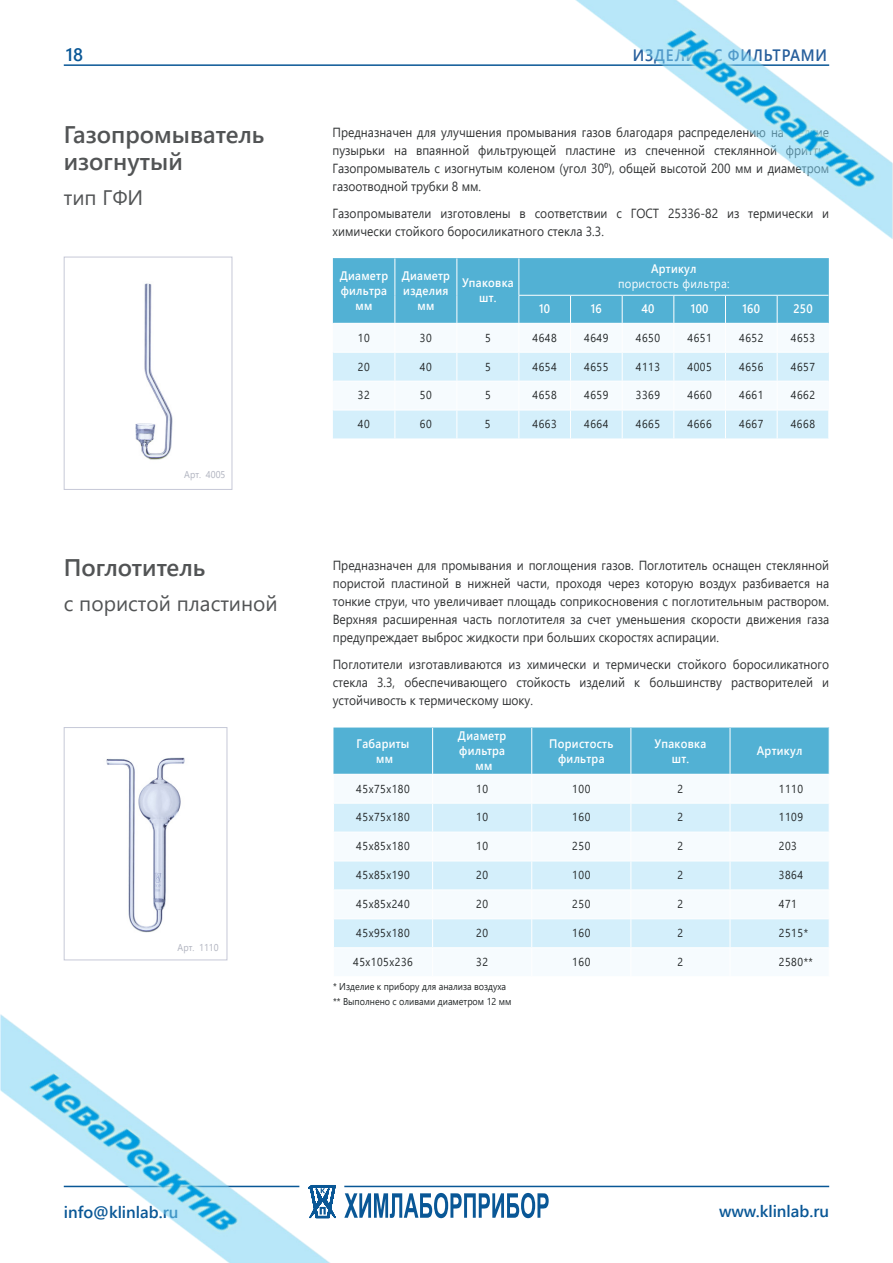
<style>
.page{position:relative;width:893px;height:1263px;background:#fff}
.page>*{position:absolute;margin:0;border:0;box-sizing:border-box;transform-origin:0 0}
.Стиль_абзаца_1{font:600 24px/27px "Segoe UI";color:#525455}
.ОГЛАВЛЕНИЕ{font:600 24px "Segoe UI";color:#525455}
.t1{font:21px "Segoe UI";color:#525455}
.t2{font:600 18px "Segoe UI";color:#095796}
.t3{font:600 16.5px "Segoe UI";color:#095796}
.t4{font:600 16.5px "Segoe UI";letter-spacing:.05em;color:#275f9c;scale:.91 1}
.t5{font:13.2px/18px "Segoe UI";color:#303233;text-align:justify;scale:.91 1}
.t6{font:600 12.3px/15px "Segoe UI";letter-spacing:.025em;color:#fff;scale:.91 1}
.t7{font:12.3px "Segoe UI";letter-spacing:.025em;color:#fff;scale:.91 1}
.t8{font:11.55px "Segoe UI";letter-spacing:.05em;color:#212526;scale:.91 1}
.t9{font:9.9px "Segoe UI";color:#212526;scale:.91 1}
.t10{font:9.9px "Segoe UI";color:#b0b3bf;scale:.91 1}
.s1{font-size:12px}
</style>
<div class="page">
<img style="left:0;top:0;width:893px;height:1263px">
<h3 class="t2" style="left:66px;top:38px;width:19px">18</h3>
<p class="t4" style="left:633px;top:40px;width:215px">ИЗДЕЛИЯ С ФИЛЬТРАМИ</p>
<p class="Стиль_абзаца_1" style="left:64px;top:119px;width:202px">Газопромыватель изогнутый</p>
<p class="t1" style="left:64px;top:178px;width:81px">тип ГФИ</p>
<p class="t10" style="left:184px;top:465px;width:47px">Арт. 4005</p>
<p class="ОГЛАВЛЕНИЕ" style="left:64px;top:545px;width:143px">Поглотитель</p>
<p class="t1" style="left:64px;top:584px;width:216px">с пористой пластиной</p>
<p class="t10" style="left:178px;top:938px;width:47px">Арт. 1110</p>
<p class="t5" style="left:333px;top:123px;width:547px">Предназначен для улучшения промывания газов благодаря распределению на мелкие пузырьки на впаянной фильтрующей пластине из спеченной стеклянной фритты.<br>Газопромыватель с изогнутым коленом (угол 30<span class="s1">⁰</span>), общей высотой 200 мм и диаметром газоотводной трубки 8 мм.</p>
<p class="t5" style="left:333px;top:203px;width:547px">Газопромыватели изготовлены в соответствии с ГОСТ 25336-82 из термически и химически стойкого боросиликатного стекла 3.3.</p>
<p class="t6" style="left:340px;top:267px;width:55px">Диаметр фильтра</p>
<p class="t6" style="left:355px;top:297px;width:20px">мм</p>
<p class="t6" style="left:402px;top:267px;width:55px">Диаметр изделия</p>
<p class="t6" style="left:417px;top:297px;width:20px">мм</p>
<p class="t6" style="left:462px;top:274px;width:58px">Упаковка</p>
<p class="t6" style="left:479px;top:289px;width:21px">шт.</p>
<p class="t6" style="left:651px;top:260px;width:52px">Артикул</p>
<p class="t7" style="left:618px;top:272px;width:124px">пористость фильтра:</p>
<p class="t6" style="left:539px;top:300px;width:14px">10</p>
<p class="t6" style="left:591px;top:300px;width:14px">16</p>
<p class="t6" style="left:641px;top:300px;width:16px">40</p>
<p class="t6" style="left:691px;top:300px;width:21px">100</p>
<p class="t6" style="left:742px;top:300px;width:21px">160</p>
<p class="t6" style="left:793px;top:300px;width:23px">250</p>
<p class="t8" style="left:358px;top:327px;width:15px">10</p>
<p class="t8" style="left:420px;top:327px;width:15px">30</p>
<p class="t8" style="left:485px;top:327px;width:8px">5</p>
<p class="t8" style="left:533px;top:327px;width:28px">4648</p>
<p class="t8" style="left:584px;top:327px;width:28px">4649</p>
<p class="t8" style="left:636px;top:327px;width:28px">4650</p>
<p class="t8" style="left:688px;top:327px;width:28px">4651</p>
<p class="t8" style="left:739px;top:327px;width:28px">4652</p>
<p class="t8" style="left:791px;top:327px;width:28px">4653</p>
<p class="t8" style="left:358px;top:355px;width:15px">20</p>
<p class="t8" style="left:420px;top:355px;width:15px">40</p>
<p class="t8" style="left:485px;top:355px;width:8px">5</p>
<p class="t8" style="left:533px;top:355px;width:28px">4654</p>
<p class="t8" style="left:584px;top:355px;width:28px">4655</p>
<p class="t8" style="left:636px;top:355px;width:28px">4113</p>
<p class="t8" style="left:687px;top:355px;width:28px">4005</p>
<p class="t8" style="left:739px;top:355px;width:28px">4656</p>
<p class="t8" style="left:791px;top:355px;width:28px">4657</p>
<p class="t8" style="left:358px;top:384px;width:15px">32</p>
<p class="t8" style="left:420px;top:384px;width:15px">50</p>
<p class="t8" style="left:485px;top:384px;width:8px">5</p>
<p class="t8" style="left:533px;top:384px;width:28px">4658</p>
<p class="t8" style="left:584px;top:384px;width:28px">4659</p>
<p class="t8" style="left:636px;top:384px;width:28px">3369</p>
<p class="t8" style="left:687px;top:384px;width:28px">4660</p>
<p class="t8" style="left:739px;top:384px;width:28px">4661</p>
<p class="t8" style="left:791px;top:384px;width:28px">4662</p>
<p class="t8" style="left:358px;top:413px;width:15px">40</p>
<p class="t8" style="left:420px;top:413px;width:15px">60</p>
<p class="t8" style="left:485px;top:413px;width:8px">5</p>
<p class="t8" style="left:532px;top:413px;width:28px">4663</p>
<p class="t8" style="left:584px;top:413px;width:28px">4664</p>
<p class="t8" style="left:636px;top:413px;width:28px">4665</p>
<p class="t8" style="left:687px;top:413px;width:28px">4666</p>
<p class="t8" style="left:739px;top:413px;width:28px">4667</p>
<p class="t8" style="left:791px;top:413px;width:28px">4668</p>
<p class="t5" style="left:333px;top:555px;width:547px">Предназначен для промывания и поглощения газов. Поглотитель оснащен стеклянной пористой пластиной в нижней части, проходя через которую воздух разбивается на тонкие струи, что увеличивает площадь соприкосновения с поглотительным раствором.<br>Верхняя расширенная часть поглотителя за счет уменьшения скорости движения газа предупреждает выброс жидкости при больших скоростях аспирации.</p>
<p class="t5" style="left:333px;top:654px;width:547px">Поглотители изготавливаются из химически и термически стойкого боросиликатного стекла 3.3, обеспечивающего стойкость изделий к большинству растворителей и устойчивость к термическому шоку.</p>
<p class="t6" style="left:357px;top:735px;width:60px">Габариты</p>
<p class="t6" style="left:376px;top:750px;width:20px">мм</p>
<p class="t6" style="left:458px;top:727px;width:55px">Диаметр фильтра</p>
<p class="t6" style="left:475px;top:757px;width:20px">мм</p>
<p class="t6" style="left:549px;top:735px;width:72px;text-align:center">Пористость фильтра</p>
<p class="t6" style="left:655px;top:735px;width:58px">Упаковка</p>
<p class="t6" style="left:672px;top:750px;width:21px">шт.</p>
<p class="t6" style="left:757px;top:742px;width:52px">Артикул</p>
<p class="t8" style="left:356px;top:777px;width:60px">45х75х180</p>
<p class="t8" style="left:476px;top:777px;width:15px">10</p>
<p class="t8" style="left:572px;top:777px;width:21px">100</p>
<p class="t8" style="left:678px;top:777px;width:8px">2</p>
<p class="t8" style="left:779px;top:777px;width:28px">1110</p>
<p class="t8" style="left:356px;top:806px;width:60px">45х75х180</p>
<p class="t8" style="left:476px;top:806px;width:15px">10</p>
<p class="t8" style="left:572px;top:806px;width:21px">160</p>
<p class="t8" style="left:678px;top:806px;width:8px">2</p>
<p class="t8" style="left:779px;top:806px;width:28px">1109</p>
<p class="t8" style="left:356px;top:835px;width:60px">45х85х180</p>
<p class="t8" style="left:476px;top:835px;width:15px">10</p>
<p class="t8" style="left:572px;top:835px;width:21px">250</p>
<p class="t8" style="left:678px;top:835px;width:8px">2</p>
<p class="t8" style="left:779px;top:835px;width:21px">203</p>
<p class="t8" style="left:356px;top:864px;width:60px">45х85х190</p>
<p class="t8" style="left:476px;top:864px;width:15px">20</p>
<p class="t8" style="left:572px;top:864px;width:21px">100</p>
<p class="t8" style="left:678px;top:864px;width:8px">2</p>
<p class="t8" style="left:779px;top:864px;width:28px">3864</p>
<p class="t8" style="left:356px;top:893px;width:60px">45х85х240</p>
<p class="t8" style="left:476px;top:893px;width:15px">20</p>
<p class="t8" style="left:572px;top:893px;width:21px">250</p>
<p class="t8" style="left:678px;top:893px;width:8px">2</p>
<p class="t8" style="left:779px;top:893px;width:21px">471</p>
<p class="t8" style="left:356px;top:922px;width:60px">45х95х180</p>
<p class="t8" style="left:476px;top:922px;width:15px">20</p>
<p class="t8" style="left:572px;top:922px;width:21px">160</p>
<p class="t8" style="left:678px;top:922px;width:8px">2</p>
<p class="t8" style="left:779px;top:922px;width:33px">2515*</p>
<p class="t8" style="left:353px;top:951px;width:67px">45х105х236</p>
<p class="t8" style="left:476px;top:951px;width:15px">32</p>
<p class="t8" style="left:572px;top:951px;width:21px">160</p>
<p class="t8" style="left:678px;top:951px;width:8px">2</p>
<p class="t8" style="left:779px;top:951px;width:39px">2580**</p>
<p class="t9" style="left:333px;top:977px;width:192px">* Изделие к прибору для анализа воздуха</p>
<p class="t9" style="left:333px;top:992px;width:198px">** Выполнено с оливами диаметром 12 мм</p>
<p class="t3" style="left:64px;top:1197px;width:116px">info@klinlab.ru</p>
<p class="t3" style="left:719px;top:1196px;width:112px">www.klinlab.ru</p>
</div>
